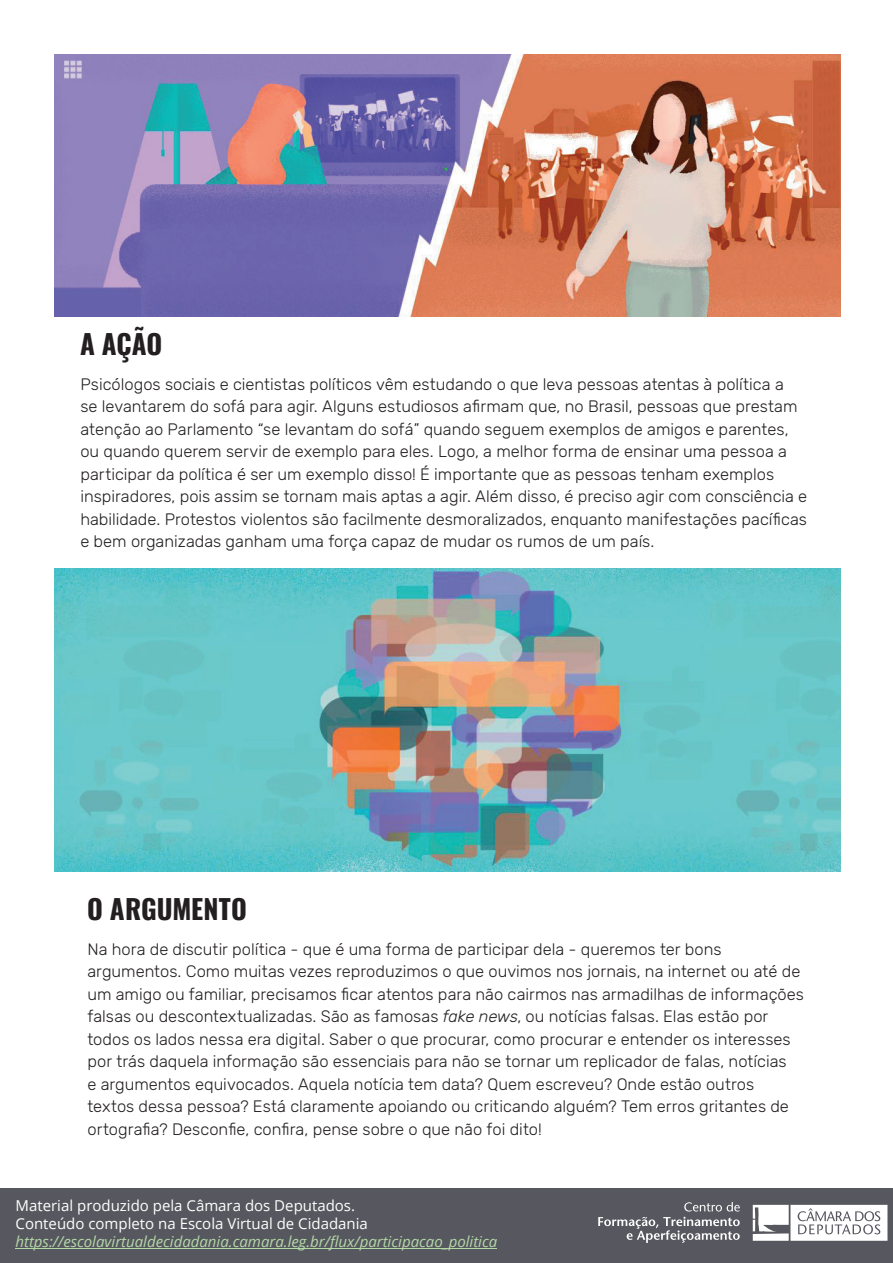
<style>
.page{position:relative;width:893px;height:1263px;background:#fff}
.page>*{position:absolute;margin:0;border:0;box-sizing:border-box;transform-origin:0 0}
.t1{font:700 27px "Oswald";color:#231f20}
.t2{font:300 16.5px/22.5px "Rubik";color:#231f20}
.t3{font:15px/18px "Open Sans";color:#fff}
.t4{font:italic 15px "Open Sans";color:#b3d9a7}
.s1{font-style:italic}
</style>
<div class="page">
<div style="left:1px;top:1188px;width:892px;height:75px;background:#57575f"></div>
<svg style="left:753px;top:1205px;width:134px;height:36px;background:#dfdfe0"></svg>
<svg style="left:684px;top:1202px;width:56px;height:9px"></svg>
<svg style="left:598px;top:1217px;width:142px;height:26px"></svg>
<hr style="left:16px;top:1248px;width:481px;height:1px;background:#b3d9a7">
<img style="left:54px;top:54px;width:787px;height:263px">
<img style="left:54px;top:569px;width:787px;height:303px">
<h1 class="t1" style="left:80px;top:330px;width:84px">A AÇÃO</h1>
<p class="t2" style="left:80px;top:373px;width:728px">Psicólogos sociais e cientistas políticos vêm estudando o que leva pessoas atentas à política a<br>se levantarem do sofá para agir. Alguns estudiosos afirmam que, no Brasil, pessoas que prestam atenção ao Parlamento “se levantam do sofá” quando seguem exemplos de amigos e parentes, ou quando querem servir de exemplo para eles. Logo, a melhor forma de ensinar uma pessoa a participar da política é ser um exemplo disso! É importante que as pessoas tenham exemplos inspiradores, pois assim se tornam mais aptas a agir. Além disso, é preciso agir com consciência e habilidade. Protestos violentos são facilmente desmoralizados, enquanto manifestações pacíficas e bem organizadas ganham uma força capaz de mudar os rumos de um país.</p>
<h1 class="t1" style="left:87px;top:895px;width:161px">O ARGUMENTO</h1>
<p class="t2" style="left:87px;top:938px;width:718px">Na hora de discutir política - que é uma forma de participar dela - queremos ter bons argumentos. Como muitas vezes reproduzimos o que ouvimos nos jornais, na internet ou até de um amigo ou familiar, precisamos ficar atentos para não cairmos nas armadilhas de informações falsas ou descontextualizadas. São as famosas <span class="s1">fake news</span>, ou notícias falsas. Elas estão por todos os lados nessa era digital. Saber o que procurar, como procurar e entender os interesses por trás daquela informação são essenciais para não se tornar um replicador de falas, notícias<br>e argumentos equivocados. Aquela notícia tem data? Quem escreveu? Onde estão outros textos dessa pessoa? Está claramente apoiando ou criticando alguém? Tem erros gritantes de ortografia? Desconfie, confira, pense sobre o que não foi dito!</p>
<p class="t3" style="left:16px;top:1196px;width:354px">Material produzido pela Câmara dos Deputados.<br>Conteúdo completo na Escola Virtual de Cidadania</p>
<p class="t4" style="left:16px;top:1231px;width:483px">https://escolavirtualdecidadania.camara.leg.br/flux/participacao_politica</p>
</div>
